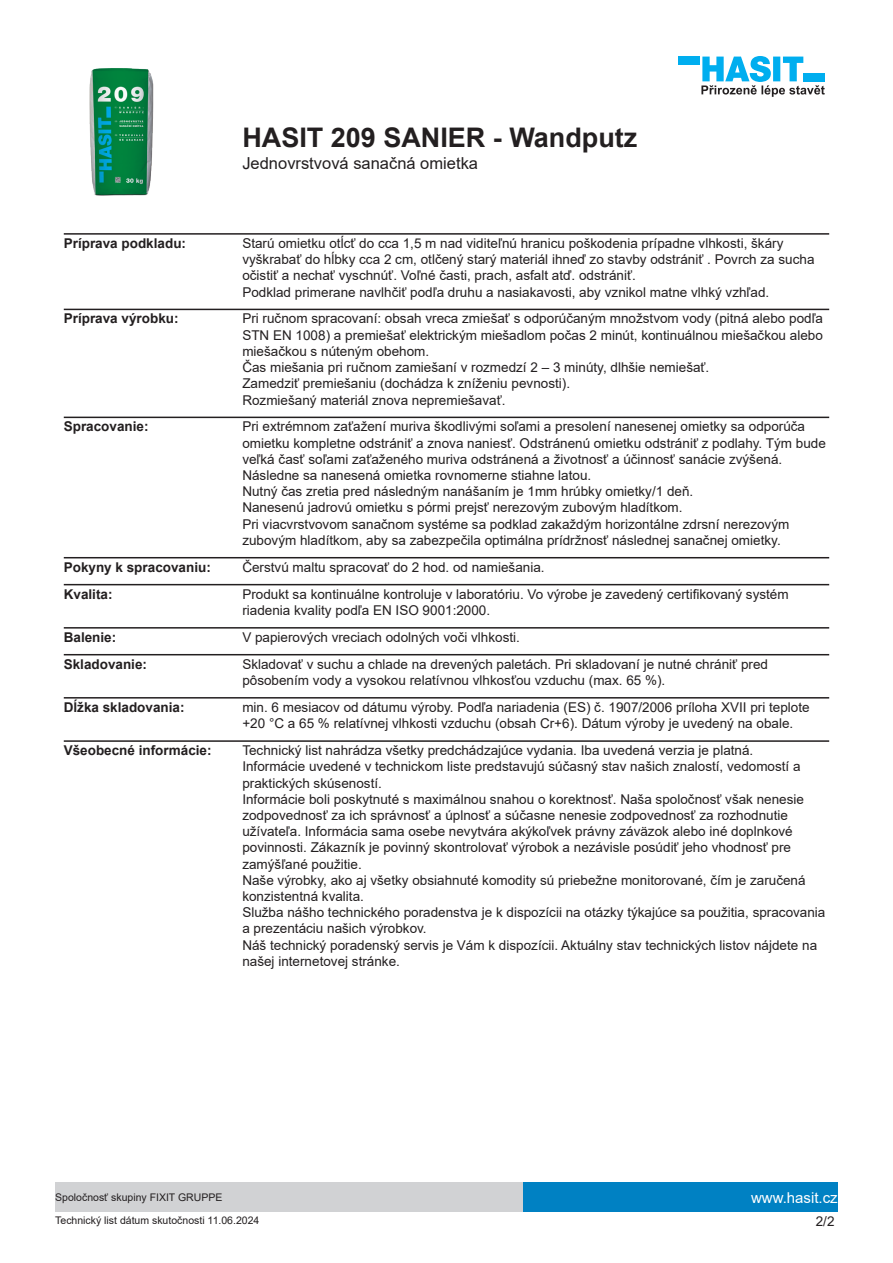
<style>
.page{position:relative;width:893px;height:1263px;background:#fff}
.page>*{position:absolute;margin:0;border:0;box-sizing:border-box;transform-origin:0 0}
.t1{font:700 27px "Arial";color:#231f20}
.t2{font:16.5px "Arial";color:#231f20}
.t3{font:15px "Arial";color:#fff}
.t4{font:13.5px/16.2px "Arial";color:#231f20}
.t5{font:700 13.5px "Arial";color:#231f20}
.t6{font:10.5px "Arial";color:#231f20}
</style>
<div class="page">
<img style="left:89px;top:68px;width:65px;height:128px">
<div style="left:679px;top:57px;width:21px;height:8px;background:#00aeef"></div>
<svg style="left:701px;top:56px;width:124px;height:41px"></svg>
<div style="left:523px;top:1182px;width:315px;height:30px;background:#0081c3"></div>
<div style="left:55px;top:1182px;width:468px;height:30px;background:#d1d2d4"></div>
<hr style="left:64px;top:233px;width:765px;height:2px;background:#231f20">
<hr style="left:64px;top:309px;width:765px;height:1px;background:#231f20">
<hr style="left:64px;top:417px;width:765px;height:1px;background:#231f20">
<hr style="left:64px;top:557px;width:765px;height:1px;background:#231f20">
<hr style="left:64px;top:584px;width:765px;height:1px;background:#231f20">
<hr style="left:64px;top:627px;width:765px;height:2px;background:#231f20">
<hr style="left:64px;top:654px;width:765px;height:1px;background:#231f20">
<hr style="left:64px;top:697px;width:765px;height:1px;background:#231f20">
<hr style="left:64px;top:740px;width:765px;height:2px;background:#231f20">
<h1 class="t1" style="left:242px;top:119px;width:397px">HASIT 209 SANIER - Wandputz</h1>
<p class="t2" style="left:242px;top:152px;width:237px">Jednovrstvová sanačná omietka</p>
<p class="t5" style="left:64px;top:234px;width:124px">Príprava podkladu:</p>
<p class="t4" style="left:242px;top:235px;width:574px">Starú omietku otĺcť do cca 1,5 m nad viditeľnú hranicu poškodenia prípadne vlhkosti, škáry vyškrabať do hĺbky cca 2 cm, otlčený starý materiál ihneď zo stavby odstrániť . Povrch za sucha očistiť a nechať vyschnúť. Voľné časti, prach, asfalt atď. odstrániť.<br>Podklad primerane navlhčiť podľa druhu a nasiakavosti, aby vznikol matne vlhký vzhľad.</p>
<p class="t5" style="left:64px;top:309px;width:116px">Príprava výrobku:</p>
<p class="t4" style="left:242px;top:311px;width:582px">Pri ručnom spracovaní: obsah vreca zmiešať s odporúčaným množstvom vody (pitná alebo podľa STN EN 1008) a premiešať elektrickým miešadlom počas 2 minút, kontinuálnou miešačkou alebo miešačkou s núteným obehom.<br>Čas miešania pri ručnom zamiešaní v rozmedzí 2 – 3 minúty, dlhšie nemiešať.<br>Zamedziť premiešaniu (dochádza k zníženiu pevnosti).<br>Rozmiešaný materiál znova nepremiešavať.</p>
<p class="t5" style="left:64px;top:417px;width:86px">Spracovanie:</p>
<p class="t4" style="left:242px;top:418px;width:585px">Pri extrémnom zaťažení muriva škodlivými soľami a presolení nanesenej omietky sa odporúča omietku kompletne odstrániť a znova naniesť. Odstránenú omietku odstrániť z podlahy. Tým bude veľká časť soľami zaťaženého muriva odstránená a životnosť a účinnosť sanácie zvýšená.<br>Následne sa nanesená omietka rovnomerne stiahne latou.<br>Nutný čas zretia pred následným nanášaním je 1mm hrúbky omietky/1 deň.<br>Nanesenú jadrovú omietku s pórmi prejsť nerezovým zubovým hladítkom.<br>Pri viacvrstvovom sanačnom systéme sa podklad zakaždým horizontálne zdrsní nerezovým zubovým hladítkom, aby sa zabezpečila optimálna prídržnosť následnej sanačnej omietky.</p>
<p class="t5" style="left:64px;top:557px;width:149px">Pokyny k spracovaniu:</p>
<p class="t4" style="left:242px;top:559px;width:304px">Čerstvú maltu spracovať do 2 hod. od namiešania.</p>
<p class="t5" style="left:64px;top:584px;width:50px">Kvalita:</p>
<p class="t4" style="left:242px;top:586px;width:548px">Produkt sa kontinuálne kontroluje v laboratóriu. Vo výrobe je zavedený certifikovaný systém riadenia kvality podľa EN ISO 9001:2000.</p>
<p class="t5" style="left:64px;top:628px;width:54px">Balenie:</p>
<p class="t4" style="left:242px;top:629px;width:279px">V papierových vreciach odolných voči vlhkosti.</p>
<p class="t5" style="left:64px;top:654px;width:85px">Skladovanie:</p>
<p class="t4" style="left:242px;top:656px;width:527px">Skladovať v suchu a chlade na drevených paletách. Pri skladovaní je nutné chrániť pred pôsobením vody a vysokou relatívnou vlhkosťou vzduchu (max. 65 %).</p>
<p class="t5" style="left:64px;top:698px;width:122px">Dĺžka skladovania:</p>
<p class="t4" style="left:242px;top:699px;width:569px">min. 6 mesiacov od dátumu výroby. Podľa nariadenia (ES) č. 1907/2006 príloha XVII pri teplote +20 °C a 65 % relatívnej vlhkosti vzduchu (obsah Cr+6). Dátum výroby je uvedený na obale.</p>
<p class="t5" style="left:64px;top:741px;width:149px">Všeobecné informácie:</p>
<p class="t4" style="left:242px;top:742px;width:585px">Technický list nahrádza všetky predchádzajúce vydania. Iba uvedená verzia je platná.<br>Informácie uvedené v technickom liste predstavujú súčasný stav našich znalostí, vedomostí a praktických skúseností.<br>Informácie boli poskytnuté s maximálnou snahou o korektnosť. Naša spoločnosť však nenesie zodpovednosť za ich správnosť a úplnosť a súčasne nenesie zodpovednosť za rozhodnutie užívateľa. Informácia sama osebe nevytvára akýkoľvek právny záväzok alebo iné doplnkové povinnosti. Zákazník je povinný skontrolovať výrobok a nezávisle posúdiť jeho vhodnosť pre zamýšľané použitie.<br>Naše výrobky, ako aj všetky obsiahnuté komodity sú priebežne monitorované, čím je zaručená konzistentná kvalita.<br>Služba nášho technického poradenstva je k dispozícii na otázky týkajúce sa použitia, spracovania a prezentáciu našich výrobkov.<br>Náš technický poradenský servis je Vám k dispozícii. Aktuálny stav technických listov nájdete na našej internetovej stránke.</p>
<p class="t6" style="left:55px;top:1190px;width:169px">Spoločnosť skupiny FIXIT GRUPPE</p>
<p class="t3" style="left:751px;top:1187px;width:88px">www.hasit.cz</p>
<p class="t6" style="left:55px;top:1213px;width:206px">Technický list dátum skutočnosti 11.06.2024</p>
<p class="t4" style="left:816px;top:1213px;width:20px">2/2</p>
</div>
